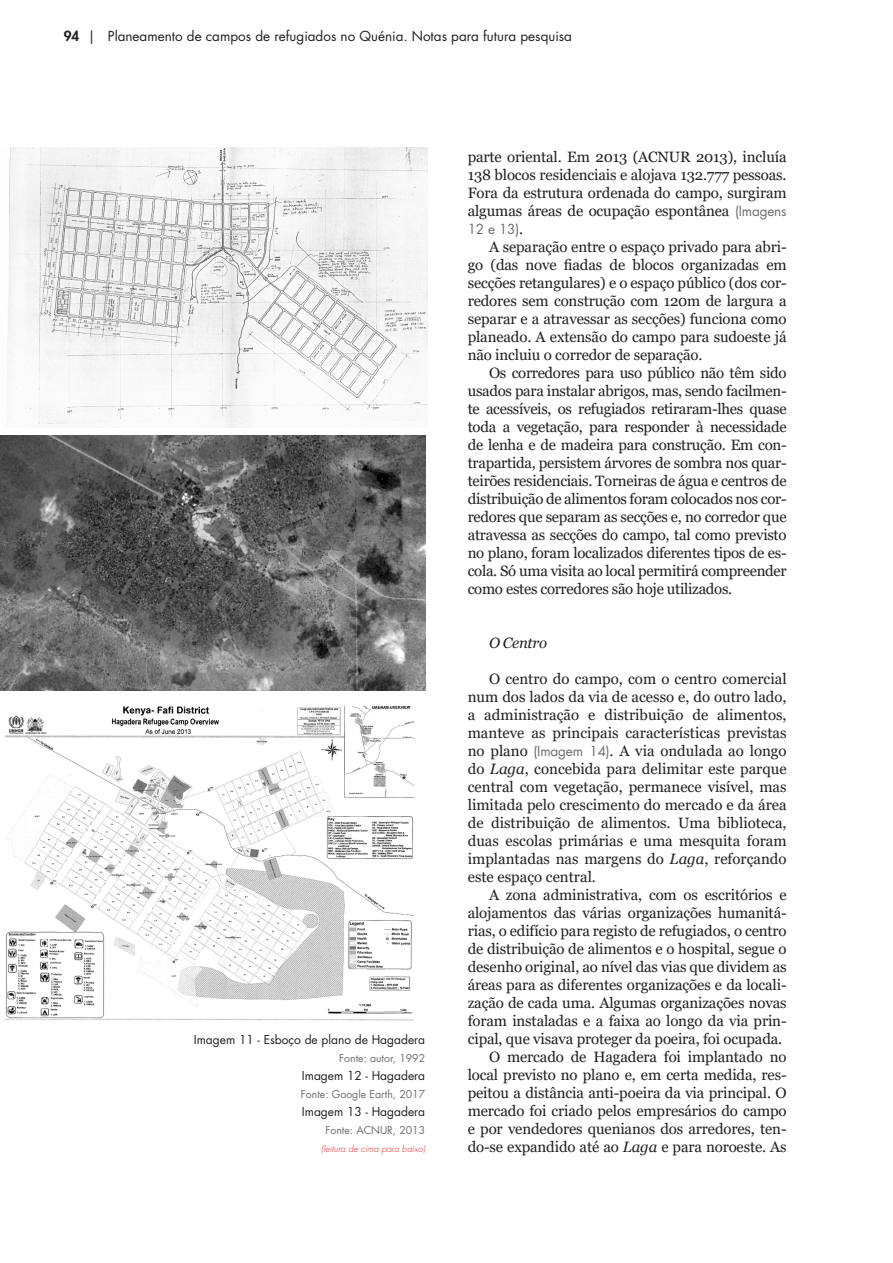
<style>
.page{position:relative;width:893px;height:1263px;background:#fff}
.page>*{position:absolute;margin:0;border:0;box-sizing:border-box;transform-origin:0 0}
.texto{font:15px/18px "Georgia";letter-spacing:-.01em;color:#231f20;text-align:justify}
.texto-2{font:italic 15px "Georgia";letter-spacing:-.02em;color:#231f20}
.t1{font:13.5px "Futura Std";color:#231f20}
.texto-3{font:13.5px "Futura Std";color:#6b6d6e}
.legendas{font:12px "Futura Std";color:#231f20}
.legendas-2{font:10.5px "Futura Std";color:#6b6d6e}
.legendas-3{font:italic 300 9px "Futura Std";color:#ee2123}
.s1{font-weight:800}
.s2{font-family:"Futura Std";font-size:13.5px;color:#6b6d6e}
.s3{font-family:"Georgia";font-size:15px;color:#231f20}
.s4{font-style:italic}
</style>
<div class="page">
<img style="left:7px;top:147px;width:420px;height:280px">
<img style="left:0;top:435px;width:425px;height:255px">
<img style="left:6px;top:706px;width:409px;height:315px">
<p class="t1" style="left:64px;top:28px;width:510px"><span class="s1">94</span> | Planeamento de campos de refugiados no Quénia. Notas para futura pesquisa</p>
<p class="legendas" style="left:194px;top:1032px;width:233px">Imagem 11 - Esboço de plano de Hagadera</p>
<p class="legendas-2" style="left:339px;top:1051px;width:87px">Fonte: autor, 1992</p>
<p class="legendas" style="left:302px;top:1068px;width:125px">Imagem 12 - Hagadera</p>
<p class="legendas-2" style="left:301px;top:1087px;width:126px">Fonte: Google Earth, 2017</p>
<p class="legendas" style="left:302px;top:1104px;width:125px">Imagem 13 - Hagadera</p>
<p class="legendas-2" style="left:325px;top:1123px;width:101px">Fonte: ACNUR, 2013</p>
<p class="legendas-3" style="left:321px;top:1143px;width:105px">(leitura de cima para baixo)</p>
<p class="texto" style="left:468px;top:148px;width:320px">parte oriental. Em 2013 (ACNUR 2013), incluía 138 blocos residenciais e alojava 132.777 pessoas.<br>Fora da estrutura ordenada do campo, surgiram algumas áreas de ocupação espontânea <span class="s2">(Imagens</span></p>
<p class="texto-3" style="left:468px;top:220px;width:57px">12 e 13)<span class="s3">.</span></p>
<p class="texto" style="left:468px;top:238px;width:320px;text-indent:21px">A separação entre o espaço privado para abri&shy;go (das nove fiadas de blocos organizadas em secções retangulares) e o espaço público (dos cor&shy;redores sem construção com 120m de largura a separar e a atravessar as secções) funciona como planeado. A extensão do campo para sudoeste já não incluiu o corredor de separação.</p>
<p class="texto" style="left:468px;top:364px;width:320px;text-indent:21px">Os corredores para uso público não têm sido usados para instalar abrigos, mas, sendo facilmen&shy;te acessíveis, os refugiados retiraram-lhes quase toda a vegetação, para responder à necessidade de lenha e de madeira para construção. Em con&shy;trapartida, persistem árvores de sombra nos quar&shy;teirões residenciais. Torneiras de água e centros de distribuição de alimentos foram colocados nos cor&shy;redores que separam as secções e, no corredor que atravessa as secções do campo, tal como previsto no plano, foram localizados diferentes tipos de es&shy;cola. Só uma visita ao local permitirá compreender como estes corredores são hoje utilizados.</p>
<p class="texto-2" style="left:489px;top:633px;width:60px">O Centro</p>
<p class="texto" style="left:468px;top:670px;width:320px;text-indent:21px">O centro do campo, com o centro comercial num dos lados da via de acesso e, do outro lado, a administração e distribuição de alimentos, manteve as principais características previstas no plano <span class="s2">(Imagem 14)</span>. A via ondulada ao longo do <span class="s4">Laga</span>, concebida para delimitar este parque central com vegetação, permanece visível, mas limitada pelo crescimento do mercado e da área de distribuição de alimentos. Uma biblioteca, duas escolas primárias e uma mesquita foram implantadas nas margens do <span class="s4">Laga</span>, reforçando este espaço central.</p>
<p class="texto" style="left:468px;top:886px;width:320px;text-indent:21px">A zona administrativa, com os escritórios e alojamentos das várias organizações humanitá&shy;rias, o edifício para registo de refugiados, o centro de distribuição de alimentos e o hospital, segue o desenho original, ao nível das vias que dividem as áreas para as diferentes organizações e da locali&shy;zação de cada uma. Algumas organizações novas foram instaladas e a faixa ao longo da via prin&shy;cipal, que visava proteger da poeira, foi ocupada.</p>
<p class="texto" style="left:468px;top:1048px;width:320px;text-indent:21px">O mercado de Hagadera foi implantado no local previsto no plano e, em certa medida, res&shy;peitou a distância anti-poeira da via principal. O mercado foi criado pelos empresários do campo e por vendedores quenianos dos arredores, ten&shy;do-se expandido até ao <span class="s4">Laga</span> e para noroeste. As</p>
</div>
